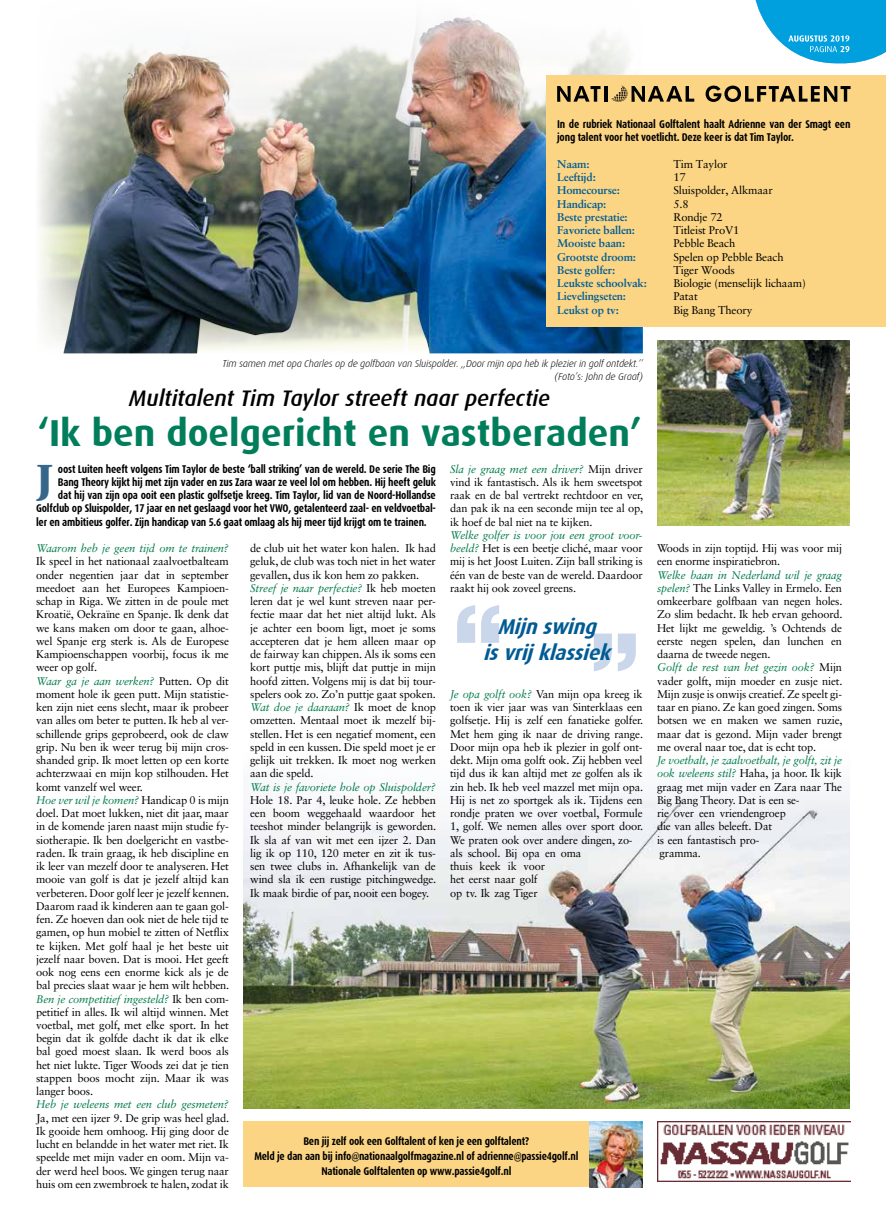
<style>
.page{position:relative;width:886px;height:1223px;background:#fff}
.page>*{position:absolute;margin:0;border:0;box-sizing:border-box;transform-origin:0 0}
.t1{font:700 47.62px "Utopia Std";color:#36678a}
.t2{font:700 37.5px "Dax";color:#007e5c}
.t3{font:italic 500 22.5px "Dax";letter-spacing:-.005em;color:#000}
.t4{font:italic 700 21.38px/26.2px "Dax";color:#005b94;text-align:center;scale:.95 1}
.t5{font:11.25px/13.2px "Sabon LT Std";letter-spacing:-.015em;color:#000}
.t6{font:700 11.25px/15px "Dax Condensed";letter-spacing:-.02em;color:#000}
.t7{font:700 11.25px "Sabon LT Std";letter-spacing:-.015em;color:#005b94}
.t8{font:italic 11.25px "Sabon LT Std";letter-spacing:-.015em;color:#007b49}
.t9{font:italic 300 10px/13.2px "Dax";letter-spacing:-.015em;color:#000;text-align:right}
.s1{font-style:italic;color:#007b49}
</style>
<div class="page">
<img style="left:39px;top:17px;width:604px;height:336px">
<img style="left:304px;top:17px;width:161px;height:215px">
<div style="left:546px;top:75px;width:340px;height:252px;background:#fbd584"></div>
<svg style="left:557px;top:86px;width:43px;height:16px"></svg>
<hr style="left:604px;top:86px;width:3px;height:16px;background:#000">
<svg style="left:705px;top:86px;width:145px;height:16px"></svg>
<svg style="left:611px;top:86px;width:83px;height:16px"></svg>
<svg style="left:755px;top:0;width:131px;height:64px"></svg>
<img style="left:657px;top:340px;width:192px;height:185px">
<div style="left:243px;top:1121px;width:400px;height:66px;background:#fbd584"></div>
<img style="left:590px;top:1121px;width:53px;height:66px">
<img style="left:243px;top:788px;width:607px;height:320px">
<img style="left:657px;top:1121px;width:193px;height:60px">
<svg style="left:457px;top:605px;width:42px;height:38px"></svg>
<svg style="left:594px;top:633px;width:42px;height:38px"></svg>
<p class="t6" style="left:557px;top:118px;width:295px;line-height:13.2px">In de rubriek Nationaal Golftalent haalt Adrienne van der Smagt een jong talent voor het voetlicht. Deze keer is dat Tim Taylor.</p>
<p class="t7" style="left:557px;top:157px;width:34px">Naam:</p>
<p class="t5" style="left:673px;top:157px;width:56px">Tim Taylor</p>
<p class="t7" style="left:557px;top:170px;width:40px">Leeftijd:</p>
<p class="t5" style="left:673px;top:170px;width:14px">17</p>
<p class="t7" style="left:557px;top:183px;width:64px">Homecourse:</p>
<p class="t5" style="left:673px;top:184px;width:101px">Sluispolder, Alkmaar</p>
<p class="t7" style="left:557px;top:197px;width:51px">Handicap:</p>
<p class="t5" style="left:673px;top:197px;width:17px">5.8</p>
<p class="t7" style="left:557px;top:210px;width:72px">Beste prestatie:</p>
<p class="t5" style="left:673px;top:210px;width:51px">Rondje 72</p>
<p class="t7" style="left:557px;top:223px;width:79px">Favoriete ballen:</p>
<p class="t5" style="left:673px;top:223px;width:67px">Titleist ProV1</p>
<p class="t7" style="left:557px;top:236px;width:69px">Mooiste baan:</p>
<p class="t5" style="left:673px;top:237px;width:63px">Pebble Beach</p>
<p class="t7" style="left:557px;top:250px;width:80px">Grootste droom:</p>
<p class="t5" style="left:673px;top:250px;width:112px">Spelen op Pebble Beach</p>
<p class="t7" style="left:557px;top:263px;width:59px">Beste golfer:</p>
<p class="t5" style="left:673px;top:263px;width:63px">Tiger Woods</p>
<p class="t7" style="left:557px;top:276px;width:91px">Leukste schoolvak:</p>
<p class="t5" style="left:673px;top:276px;width:134px">Biologie (menselijk lichaam)</p>
<p class="t7" style="left:557px;top:289px;width:70px">Lievelingseten:</p>
<p class="t5" style="left:673px;top:290px;width:26px">Patat</p>
<p class="t7" style="left:557px;top:303px;width:63px">Leukst op tv:</p>
<p class="t5" style="left:673px;top:303px;width:80px">Big Bang Theory</p>
<p class="t9" style="left:222px;top:357px;width:422px">Tim samen met opa Charles op de golfbaan van Sluispolder. ,,Door mijn opa heb ik plezier in golf ontdekt.’’ (Foto’s: John de Graaf)</p>
<h3 class="t3" style="left:129px;top:386px;width:423px">Multitalent Tim Taylor streeft naar perfectie</h3>
<h2 class="t2" style="left:37px;top:412px;width:606px">‘Ik ben doelgericht en vastberaden’</h2>
<h1 class="t1" style="left:36px;top:453px;width:19px">J</h1>
<p class="t6" style="left:58px;top:461px;width:379px">oost Luiten heeft volgens Tim Taylor de beste ‘ball striking’ van de wereld. De serie The Big</p>
<p class="t5" style="left:450px;top:462px;width:194px;text-align:justify"><span class="s1">Sla je graag met een driver?</span> Mijn driver vind ik fantastisch. Als ik hem sweetspot raak en de bal vertrekt rechtdoor en ver, dan pak ik na een seconde mijn tee al op, ik hoef de bal niet na te kijken.</p>
<p class="t5" style="left:450px;top:528px;width:194px;text-align:justify"><span class="s1">Welke golfer is voor jou een groot voor&shy;beeld?</span> Het is een beetje cliché, maar voor mij is het Joost Luiten. Zijn ball striking is één van de beste van de wereld. Daardoor raakt hij ook zoveel greens.</p>
<p class="t6" style="left:58px;top:474px;width:379px">Bang Theory kijkt hij met zijn vader en zus Zara waar ze veel lol om hebben. Hij heeft geluk</p>
<p class="t6" style="left:58px;top:488px;width:379px">dat hij van zijn opa ooit een plastic golfsetje kreeg. Tim Taylor, lid van de Noord-Hollandse</p>
<p class="t6" style="left:36px;top:501px;width:401px">Golfclub op Sluispolder, 17 jaar en net geslaagd voor het VWO, getalenteerd zaal- en veldvoetbal-</p>
<p class="t6" style="left:36px;top:514px;width:392px">ler en ambitieus golfer. Zijn handicap van 5.6 gaat omlaag als hij meer tijd krijgt om te trainen.</p>
<p class="t8" style="left:36px;top:541px;width:194px">Waarom heb je geen tijd om te trainen?</p>
<p class="t5" style="left:36px;top:554px;width:195px">Ik speel in het nationaal zaalvoetbalteam onder negentien jaar dat in september meedoet aan het Europees Kampioen&shy;schap in Riga. We zitten in de poule met Kroatië, Oekraïne en Spanje. Ik denk dat we kans maken om door te gaan, alhoe&shy;wel Spanje erg sterk is. Als de Europese Kampioenschappen voorbij, focus ik me weer op golf.<br><span class="s1">Waar ga je aan werken?</span> Putten. Op dit moment hole ik geen putt. Mijn statistie&shy;ken zijn niet eens slecht, maar ik probeer van alles om beter te putten. Ik heb al ver&shy;schillende grips geprobeerd, ook de claw grip. Nu ben ik weer terug bij mijn cros&shy;shanded grip. Ik moet letten op een korte achterzwaai en mijn kop stilhouden. Het komt vanzelf wel weer.<br><span class="s1">Hoe ver wil je komen?</span> Handicap 0 is mijn doel. Dat moet lukken, niet dit jaar, maar in de komende jaren naast mijn studie fy&shy;siotherapie. Ik ben doelgericht en vastbe&shy;raden. Ik train graag, ik heb discipline en ik leer van mezelf door te analyseren. Het mooie van golf is dat je jezelf altijd kan verbeteren. Door golf leer je jezelf kennen.<br>Daarom raad ik kinderen aan te gaan gol&shy;fen. Ze hoeven dan ook niet de hele tijd te gamen, op hun mobiel te zitten of Netflix te kijken. Met golf haal je het beste uit jezelf naar boven. Dat is mooi. Het geeft ook nog eens een enorme kick als je de bal precies slaat waar je hem wilt hebben.<br><span class="s1">Ben je competitief ingesteld?</span> Ik ben com&shy;petitief in alles. Ik wil altijd winnen. Met voetbal, met golf, met elke sport. In het begin dat ik golfde dacht ik dat ik elke bal goed moest slaan. Ik werd boos als het niet lukte. Tiger Woods zei dat je tien stappen boos mocht zijn. Maar ik was langer boos.</p>
<p class="t8" style="left:36px;top:1098px;width:194px">Heb je weleens met een club gesmeten?</p>
<p class="t5" style="left:36px;top:1111px;width:195px;text-align:justify">Ja, met een ijzer 9. De grip was heel glad.<br>Ik gooide hem omhoog. Hij ging door de lucht en belandde in het water met riet. Ik speelde met mijn vader en oom. Mijn va&shy;der werd heel boos. We gingen terug naar huis om een zwembroek te halen, zodat ik</p>
<p class="t5" style="left:250px;top:541px;width:187px">de club uit het water kon halen. Ik had geluk, de club was toch niet in het water gevallen, dus ik kon hem zo pakken.<br><span class="s1">Streef je naar perfectie?</span> Ik heb moeten leren dat je wel kunt streven naar per&shy;fectie maar dat het niet altijd lukt. Als je achter een boom ligt, moet je soms accepteren dat je hem alleen maar op de fairway kan chippen. Als ik soms een kort puttje mis, blijft dat puttje in mijn hoofd zitten. Volgens mij is dat bij tour&shy;spelers ook zo. Zo’n puttje gaat spoken.<br><span class="s1">Wat doe je daaraan?</span> Ik moet de knop omzetten. Mentaal moet ik mezelf bij&shy;stellen. Het is een negatief moment, een speld in een kussen. Die speld moet je er gelijk uit trekken. Ik moet nog werken aan die speld.</p>
<p class="t8" style="left:250px;top:780px;width:187px">Wat is je favoriete hole op Sluispolder?</p>
<p class="t5" style="left:250px;top:793px;width:188px;text-align:justify">Hole 18. Par 4, leuke hole. Ze hebben een boom weggehaald waardoor het teeshot minder belangrijk is geworden.<br>Ik sla af van wit met een ijzer 2. Dan lig ik op 110, 120 meter en zit ik tus&shy;sen twee clubs in. Afhankelijk van de wind sla ik een rustige pitchingwedge.<br>Ik maak birdie of par, nooit een bogey.</p>
<h3 class="t4" style="left:483px;top:613px;width:142px">Mijnswing isvrij klassiek</h3>
<p class="t5" style="left:450px;top:687px;width:194px"><span class="s1">Je opa golft ook?</span> Van mijn opa kreeg ik toen ik vier jaar was van Sinterklaas een golfsetje. Hij is zelf een fanatieke golfer.<br>Met hem ging ik naar de driving range.<br>Door mijn opa heb ik plezier in golf ont&shy;dekt. Mijn oma golft ook. Zij hebben veel tijd dus ik kan altijd met ze golfen als ik zin heb. Ik heb veel mazzel met mijn opa.<br>Hij is net zo sportgek als ik. Tijdens een rondje praten we over voetbal, Formule 1, golf. We nemen alles over sport door.<br>We praten ook over andere dingen, zo&shy;als school. Bij opa en oma<br>thuis keek ik voor<br>het eerst naar golf<br>op tv. Ik zag Tiger</p>
<p class="t6" style="left:254px;top:1133px;width:325px;text-align:center">Ben jij zelf ook een Golftalent of ken je een golftalent?<br>Meld je dan aan bij info@nationaalgolfmagazine.nl of adrienne@passie4golf.nl<br>Nationale Golftalenten op www.passie4golf.nl</p>
<p class="t5" style="left:657px;top:541px;width:187px">Woods in zijn toptijd. Hij was voor mij een enorme inspiratiebron.</p>
<p class="t5" style="left:657px;top:568px;width:187px"><span class="s1">Welke baan in Nederland wil je graag spelen?</span> The Links Valley in Ermelo. Een omkeerbare golfbaan van negen holes.<br>Zo slim bedacht. Ik heb ervan gehoord.<br>Het lijkt me geweldig. ’s Ochtends de eerste negen spelen, dan lunchen en daarna de tweede negen.<br><span class="s1">Golft de rest van het gezin ook?</span> Mijn vader golft, mijn moeder en zusje niet.<br>Mijn zusje is onwijs creatief. Ze speelt gi&shy;taar en piano. Ze kan goed zingen. Soms botsen we en maken we samen ruzie, maar dat is gezond. Mijn vader brengt me overal naar toe, dat is echt top.</p>
<p class="t5" style="left:657px;top:753px;width:187px"><span class="s1">Je voetbalt, je zaalvoetbalt, je golft, zit je ook weleens stil?</span> Haha, ja hoor. Ik kijk graag met mijn vader en Zara naar The<br>Big Bang Theory. Dat is een se-<br>rie over een vriendengroep<br>die van alles beleeft. Dat<br>is een fantastisch pro-<br>gramma.</p>
</div>
